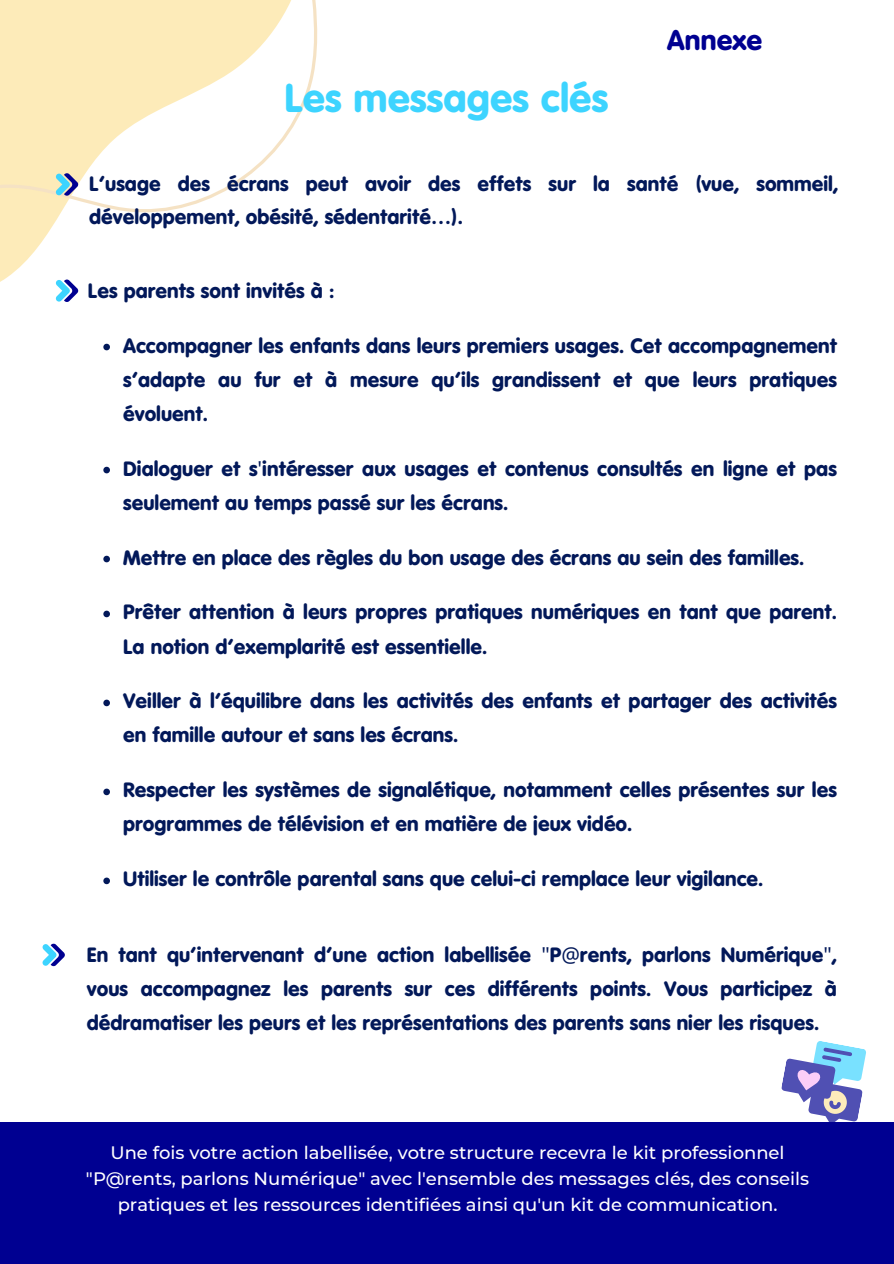
<style>
.page{position:relative;width:894px;height:1264px;background:#fff}
.page>*{position:absolute;margin:0;border:0;box-sizing:border-box;transform-origin:0 0}
.t1{font:39.9px "VAG Rundschrift BQ";color:#3dd4ff}
.t2{font:28.2px "VAG Rundschrift BQ";color:#000091}
.t3{font:20.7px/34px "VAG Rundschrift BQ";color:#021859}
.t4{font:500 18px/25.8px "Montserrat";color:#fff;text-align:center}
.s1{font-family:"Noto Sans"}
</style>
<div class="page">
<svg style="left:0;top:0;width:318px;height:351px"></svg>
<div style="left:0;top:1122px;width:893px;height:141px;background:#000091"></div>
<svg style="left:103px;top:344px;width:7px;height:6px"></svg>
<svg style="left:103px;top:467px;width:7px;height:6px"></svg>
<svg style="left:103px;top:555px;width:7px;height:7px"></svg>
<svg style="left:103px;top:610px;width:7px;height:7px"></svg>
<svg style="left:103px;top:699px;width:7px;height:7px"></svg>
<svg style="left:103px;top:788px;width:7px;height:7px"></svg>
<svg style="left:103px;top:877px;width:7px;height:7px"></svg>
<svg style="left:781px;top:1041px;width:85px;height:81px"></svg>
<svg style="left:56px;top:173px;width:22px;height:23px"></svg>
<svg style="left:56px;top:279px;width:22px;height:23px"></svg>
<svg style="left:43px;top:943px;width:22px;height:23px"></svg>
<h1 class="t1" style="left:284px;top:75px;width:325px">Les messages clés</h1>
<h2 class="t2" style="left:667px;top:24px;width:97px">Annexe</h2>
<p class="t3" style="left:89px;top:167px;width:750px">L’usage des écrans peut avoir des effets sur la santé (vue, sommeil, développement, obésité, sédentarité…).</p>
<p class="t3" style="left:88px;top:273px;width:248px">Les parents sont invités à :</p>
<p class="t3" style="left:123px;top:328px;width:715px;text-align:justify">Accompagner les enfants dans leurs premiers usages. Cet accompagnement s’adapte au fur et à mesure qu’ils grandissent et que leurs pratiques évoluent.</p>
<p class="t3" style="left:123px;top:451px;width:715px">Dialoguer et s<span class="s1">'</span>intéresser aux usages et contenus consultés en ligne et pas seulement au temps passé sur les écrans.</p>
<p class="t3" style="left:123px;top:540px;width:682px">Mettre en place des règles du bon usage des écrans au sein des familles.</p>
<p class="t3" style="left:123px;top:595px;width:715px">Prêter attention à leurs propres pratiques numériques en tant que parent.<br>La notion d’exemplarité est essentielle.</p>
<p class="t3" style="left:123px;top:684px;width:715px">Veiller à l’équilibre dans les activités des enfants et partager des activités en famille autour et sans les écrans.</p>
<p class="t3" style="left:123px;top:773px;width:715px">Respecter les systèmes de signalétique, notamment celles présentes sur les programmes de télévision et en matière de jeux vidéo.</p>
<p class="t3" style="left:123px;top:862px;width:641px">Utiliser le contrôle parental sans que celui-ci remplace leur vigilance.</p>
<p class="t3" style="left:87px;top:938px;width:751px;text-align:justify">En tant qu’intervenant d’une action labellisée <span class="s1">"</span>P<span class="s1">@</span>rents, parlons Numérique<span class="s1">"</span>, vous accompagnez les parents sur ces différents points. Vous participez à dédramatiser les peurs et les représentations des parents sans nier les risques.</p>
<p class="t4" style="left:86px;top:1139px;width:724px">Une fois votre action labellisée, votre structure recevra le kit professionnel "P@rents, parlons Numérique" avec l'ensemble des messages clés, des conseils pratiques et les ressources identifiées ainsi qu'un kit de communication.</p>
</div>
